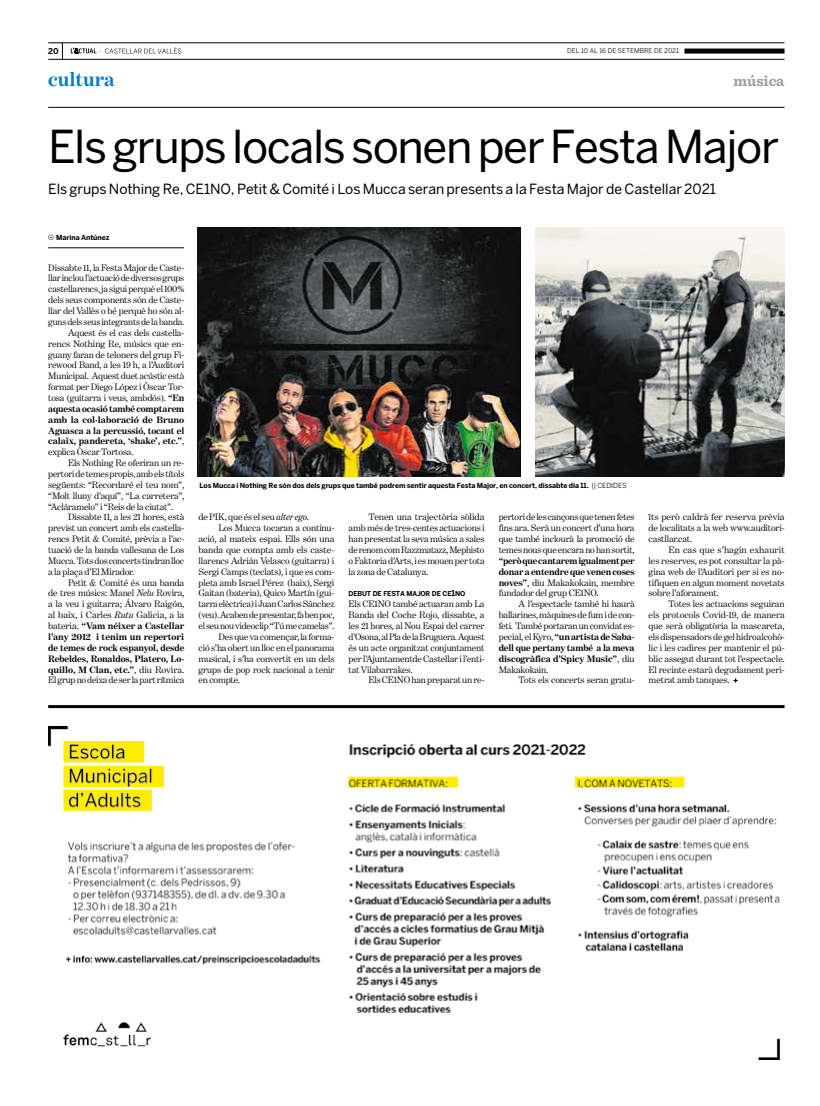
<style>
.page{position:relative;width:820px;height:1106px;background:#fff}
.page>*{position:absolute;margin:0;border:0;box-sizing:border-box;transform-origin:0 0}
.t1{font:45px "Benton Sans";letter-spacing:-.03em;color:#000}
.t2{font:700 20px "Benton Modern One";letter-spacing:-.005em;color:#007ac2}
.t3{font:700 15px "Sentinel";letter-spacing:-.005em;color:#9d9d9c}
.t4{font:14px "Benton Sans";letter-spacing:-.005em;color:#000}
.t5{font:9.5px/10.9px "Benton Modern One";letter-spacing:-.015em;color:#000;text-align:justify}
.t6{font:700 9.5px/10.9px "Benton Modern One";letter-spacing:-.015em;color:#000;text-align:justify}
.t7{font:700 8px "Benton Sans";color:#000}
.t8{font:700 7px "Benton Sans";letter-spacing:-.01em;color:#000}
.t9{font:700 6.7px "Benton Sans";letter-spacing:-.025em;color:#000}
.t10{font:6.5px "Benton Sans";letter-spacing:.005em;color:#000}
.s1{font-weight:700}
.s2{font-weight:400}
.s3{font-style:italic}
.s4{font-size:8px}
</style>
<div class="page">
<svg style="left:62px;top:44px;width:1px;height:15px"></svg>
<hr style="left:48px;top:107px;width:736px;height:1px;background:#000">
<hr style="left:48px;top:43px;width:736px;height:1px;background:#000">
<hr style="left:48px;top:59px;width:736px;height:1px;background:#000">
<div style="left:684px;top:49px;width:100px;height:5px;background:#000"></div>
<svg style="left:71px;top:47px;width:110px;height:7px"></svg>
<hr style="left:48px;top:705px;width:736px;height:3px;background:#000">
<svg style="left:48px;top:235px;width:6px;height:5px"></svg>
<hr style="left:48px;top:247px;width:136px;height:1px;background:#000">
<img style="left:198px;top:227px;width:322px;height:250px">
<img style="left:535px;top:227px;width:249px;height:250px">
<svg style="left:733px;top:678px;width:5px;height:5px"></svg>
<img style="left:48px;top:726px;width:733px;height:333px">
<p class="t7" style="left:48px;top:46px;width:12px">20</p>
<p class="t10" style="left:567px;top:47px;width:113px">DEL 10 AL 16 DE SETEMBRE DE 2021</p>
<h2 class="t2" style="left:48px;top:68px;width:68px">cultura</h2>
<h3 class="t3" style="left:733px;top:69px;width:52px">música</h3>
<h1 class="t1" style="left:48px;top:120px;width:732px">Els grups locals sonen per Festa Major</h1>
<h3 class="t4" style="left:48px;top:181px;width:669px">Els grups Nothing Re, CE1NO, Petit &amp; Comité i Los Mucca seran presents a la Festa Major de Castellar 2021</h3>
<p class="t8" style="left:56px;top:233px;width:55px">Marina Antúnez</p>
<p class="t5" style="left:48px;top:262px;width:137px">Dissabte 11, la Festa Major de Caste-</p>
<p class="t5" style="left:48px;top:273px;width:137px">llar inclou l’actuació de diversos grups</p>
<p class="t5" style="left:48px;top:284px;width:137px">castellarencs, ja sigui perquè el 100%</p>
<p class="t5" style="left:48px;top:294px;width:137px">dels seus components són de Caste-</p>
<p class="t5" style="left:48px;top:305px;width:137px">llar del Vallès o bé perquè ho són al-</p>
<p class="t5" style="left:48px;top:316px;width:137px">guns dels seus integrants de la banda.</p>
<p class="t5" style="left:68px;top:327px;width:118px">Aquest és el cas dels castella-</p>
<p class="t5" style="left:48px;top:338px;width:137px">rencs Nothing Re, músics que en-</p>
<p class="t5" style="left:48px;top:349px;width:137px">guany faran de teloners del grup Fi-</p>
<p class="t5" style="left:48px;top:360px;width:137px">rewood Band, a les 19 h, a l’Auditori</p>
<p class="t5" style="left:48px;top:370px;width:137px">Municipal. Aquest duet acústic està</p>
<p class="t5" style="left:48px;top:381px;width:137px">format per Diego López i Òscar Tor-</p>
<p class="t5" style="left:48px;top:392px;width:137px">tosa (guitarra i veus, ambdós). <span class="s1">“En</span></p>
<p class="t6" style="left:48px;top:403px;width:137px">aquesta ocasió també comptarem</p>
<p class="t6" style="left:48px;top:414px;width:138px">amb la col·laboració de Bruno</p>
<p class="t6" style="left:48px;top:425px;width:137px">Aguasca a la percussió, tocant el</p>
<p class="t6" style="left:48px;top:435px;width:137px">calaix, pandereta, ‘shake’, etc.”<span class="s2">,</span></p>
<p class="t5" style="left:48px;top:446px;width:87px">explica Òscar Tortosa.</p>
<p class="t5" style="left:68px;top:457px;width:118px">Els Nothing Re oferiran un re-</p>
<p class="t5" style="left:48px;top:468px;width:138px">pertori de temes propis, amb els títols</p>
<p class="t5" style="left:48px;top:479px;width:138px">següents: “Recordaré el teu nom”,</p>
<p class="t5" style="left:48px;top:490px;width:137px">“Molt lluny d’aquí”, “La carretera”,</p>
<p class="t5" style="left:48px;top:501px;width:126px">“Acláramelo” i “Reis de la ciutat”.</p>
<p class="t5" style="left:68px;top:512px;width:118px">Dissabte 11, a les 21 hores, està</p>
<p class="t5" style="left:48px;top:522px;width:137px">previst un concert amb els castella-</p>
<p class="t5" style="left:48px;top:533px;width:137px">rencs Petit &amp; Comité, prèvia a l’ac-</p>
<p class="t5" style="left:48px;top:544px;width:137px">tuació de la banda vallesana de Los</p>
<p class="t5" style="left:48px;top:555px;width:137px">Mucca. Tots dos concerts tindran lloc</p>
<p class="t5" style="left:48px;top:566px;width:88px">a la plaça d’El Mirador.</p>
<p class="t5" style="left:68px;top:577px;width:118px">Petit &amp; Comité és una banda</p>
<p class="t5" style="left:48px;top:588px;width:137px">de tres músics: Manel <span class="s3">Nelu</span> Rovira,</p>
<p class="t5" style="left:48px;top:598px;width:138px">a la veu i guitarra; Álvaro Raigón,</p>
<p class="t5" style="left:48px;top:609px;width:137px">al baix, i Carles <span class="s3">Rutu</span> Galicia, a la</p>
<p class="t6" style="left:48px;top:620px;width:137px"><span class="s2">bateria.</span> “Vam néixer a Castellar</p>
<p class="t6" style="left:48px;top:631px;width:137px">l’any 2012 i tenim un repertori</p>
<p class="t6" style="left:48px;top:642px;width:137px">de temes de rock espanyol, desde</p>
<p class="t6" style="left:48px;top:653px;width:137px">Rebeldes, Ronaldos, Platero, Lo-</p>
<p class="t6" style="left:48px;top:663px;width:138px">quillo, M Clan, etc.”<span class="s2">, diu Rovira.</span></p>
<p class="t5" style="left:48px;top:674px;width:138px">El grup no deixa de ser la part rítmica</p>
<p class="t8" style="left:199px;top:481px;width:428px">Los Mucca i Nothing Re són dos dels grups que també podrem sentir aquesta Festa Major, en concert, dissabte dia 11. <span class="s2">|| CEDIDES</span></p>
<p class="t5" style="left:198px;top:512px;width:112px">de PIK, que és el seu <span class="s3">alter ego</span>.</p>
<p class="t5" style="left:218px;top:522px;width:117px">Los Mucca tocaran a continu-</p>
<p class="t5" style="left:198px;top:533px;width:137px">ació, al mateix espai. Ells són una</p>
<p class="t5" style="left:198px;top:544px;width:137px">banda que compta amb els caste-</p>
<p class="t5" style="left:198px;top:555px;width:137px">llarencs Adrián Velasco (guitarra) i</p>
<p class="t5" style="left:198px;top:566px;width:137px">Sergi Camps (teclats), i que es com-</p>
<p class="t5" style="left:198px;top:577px;width:137px">pleta amb Israel Pérez (baix), Sergi</p>
<p class="t5" style="left:198px;top:588px;width:137px">Gaitan (bateria), Quico Martín (gui-</p>
<p class="t5" style="left:198px;top:598px;width:137px">tarra elèctrica) i Juan Carlos Sánchez</p>
<p class="t5" style="left:198px;top:609px;width:137px">(veu). Acaben de presentar, fa ben poc,</p>
<p class="t5" style="left:198px;top:620px;width:137px">el seu nou videoclip “Tú me camelas”.</p>
<p class="t5" style="left:218px;top:631px;width:117px">Des que va començar, la forma-</p>
<p class="t5" style="left:198px;top:642px;width:137px">ció s’ha obert un lloc en el panorama</p>
<p class="t5" style="left:198px;top:653px;width:137px">musical, i s’ha convertit en un dels</p>
<p class="t5" style="left:198px;top:663px;width:137px">grups de pop rock nacional a tenir</p>
<p class="t5" style="left:198px;top:674px;width:43px">en compte.</p>
<p class="t5" style="left:348px;top:512px;width:137px;text-indent:20px">Tenen una trajectòria sòlida amb més de tres-centes actuacions i han presentat la seva música a sales de renom com Razzmatazz, Mephisto o Faktoria d’Arts, i es mouen per tota la zona de Catalunya.</p>
<p class="t9" style="left:348px;top:590px;width:118px">DEBUT DE FESTA MAJOR DE CE<span class="s4">1</span>NO</p>
<p class="t5" style="left:348px;top:598px;width:137px">Els CE1NO també actuaran amb La Banda del Coche Rojo, dissabte, a les 21 hores, al Nou Espai del carrer d’Osona, al Pla de la Bruguera. Aquest és un acte organitzat conjuntament per l’Ajuntamentde Castellar i l’enti&shy;tat Vilabarrakes.</p>
<p class="t5" style="left:368px;top:674px;width:117px">Els CE1NO han preparat un re-</p>
<p class="t5" style="left:498px;top:512px;width:137px">pertori de les cançons que tenen fetes fins ara. Serà un concert d’una hora que també inclourà la promoció de temes nous que encara no han sortit,</p>
<p class="t6" style="left:498px;top:555px;width:137px">“però que cantarem igualment per donar a entendre que venen coses noves”<span class="s2">, diu Makakokain, membre fundador del grup CE1NO.</span></p>
<p class="t5" style="left:498px;top:598px;width:137px;text-indent:20px">A l’espectacle també hi haurà ballarines, màquines de fum i de con&shy;feti. També portaran un convidat es&shy;pecial, el Kyro, <span class="s1">“un artista de Saba&shy;dell que pertany també a la meva discogràfica d’Spicy Music”</span>, diu Makakokain.</p>
<p class="t5" style="left:518px;top:674px;width:117px">Tots els concerts seran gratu-</p>
<p class="t5" style="left:648px;top:512px;width:137px">ïts però caldrà fer reserva prèvia de localitats a la web www.auditori&shy;castllar.cat.</p>
<p class="t5" style="left:648px;top:544px;width:138px;text-indent:20px">En cas que s’hagin exhaurit les reserves, es pot consultar la pà&shy;gina web de l’Auditori per si es no&shy;tifiquen en algun moment novetats sobre l’aforament.</p>
<p class="t5" style="left:648px;top:598px;width:137px;text-indent:20px">Totes les actuacions seguiran els protocols Covid-19, de manera que serà obligatòria la mascareta, els dispensadors de gel hidroalcohò&shy;lic i les cadires per mantenir el pú&shy;blic assegut durant tot l’espectacle.<br>El recinte estarà degudament peri&shy;metrat amb tanques.</p>
</div>
